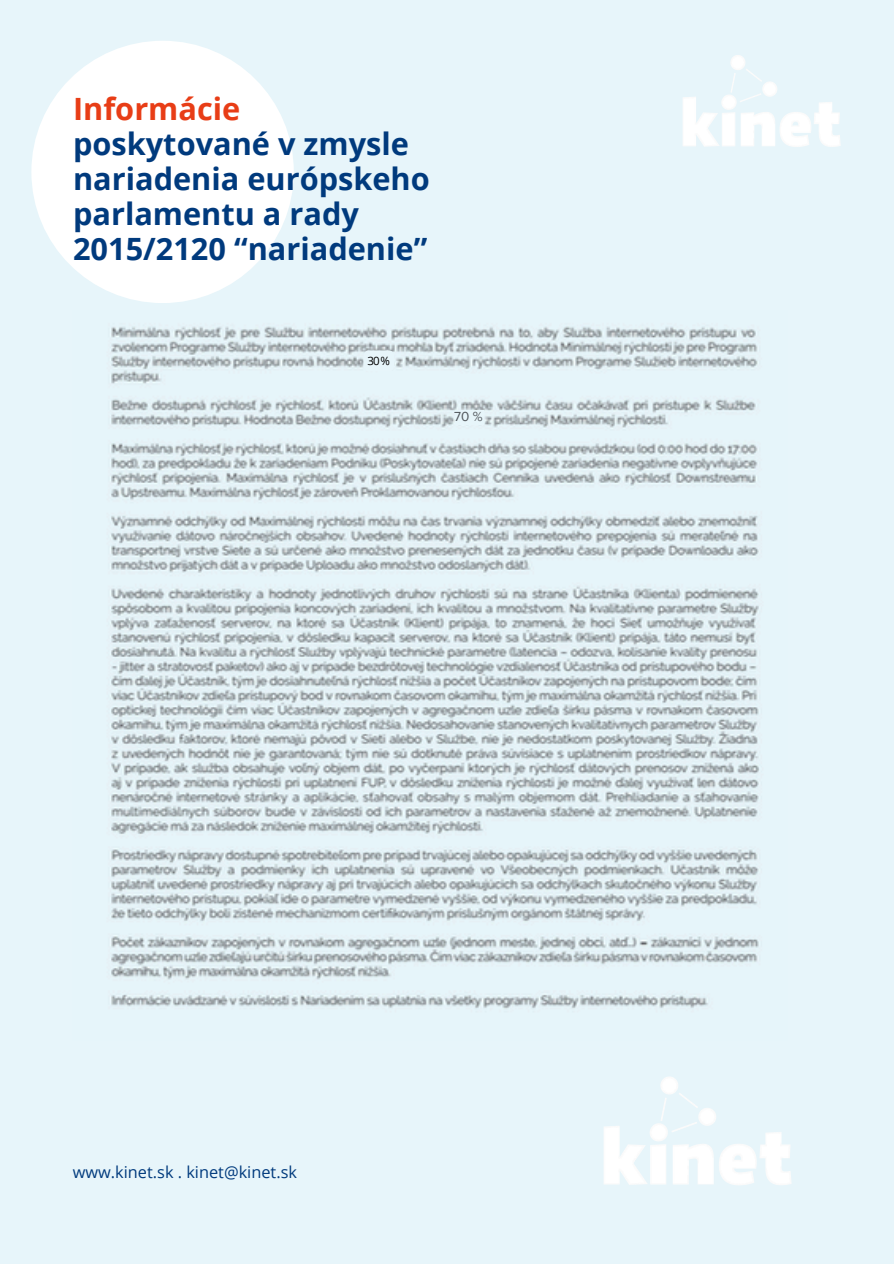
<style>
.page{position:relative;width:894px;height:1264px;background:#fff}
.page>*{position:absolute;margin:0;border:0;box-sizing:border-box;transform-origin:0 0}
.t1{font:700 30.75px/35px "Open Sans";color:#003a7d}
.t2{font:16.35px "Open Sans";color:#003a7d}
.t3{font:13.5px "Proxima Nova";color:#50555a}
.t4{font:11.55px "Open Sans";color:#000}
.s1{color:#e83d16}
</style>
<div class="page">
<div style="left:0;top:0;width:893px;height:1263px;background:#e7f5fa"></div>
<img style="left:111px;top:326px;width:648px;height:683px">
<div style="left:31px;top:41px;width:263px;height:262px;background:#fff;border-radius:50%"></div>
<img style="left:604px;top:1077px;width:188px;height:108px">
<div style="left:455px;top:410px;width:28px;height:15px;background:#e7f5fa"></div>
<div style="left:363px;top:350px;width:31px;height:21px;background:#e7f5fa;border-radius:5px"></div>
<img style="left:683px;top:55px;width:158px;height:92px">
<p class="t1" style="left:73px;top:91px;width:358px"><span class="s1">Informácie </span>poskytované v zmysle nariadenia európskeho parlamentu a rady<br>2015/2120 “nariadenie”</p>
<h2 class="t4" style="left:367px;top:353px;width:24px">30%</h2>
<p class="t3" style="left:454px;top:408px;width:30px">70 %</p>
<p class="t2" style="left:73px;top:1160px;width:225px">www.kinet.sk . kinet@kinet.sk</p>
</div>
